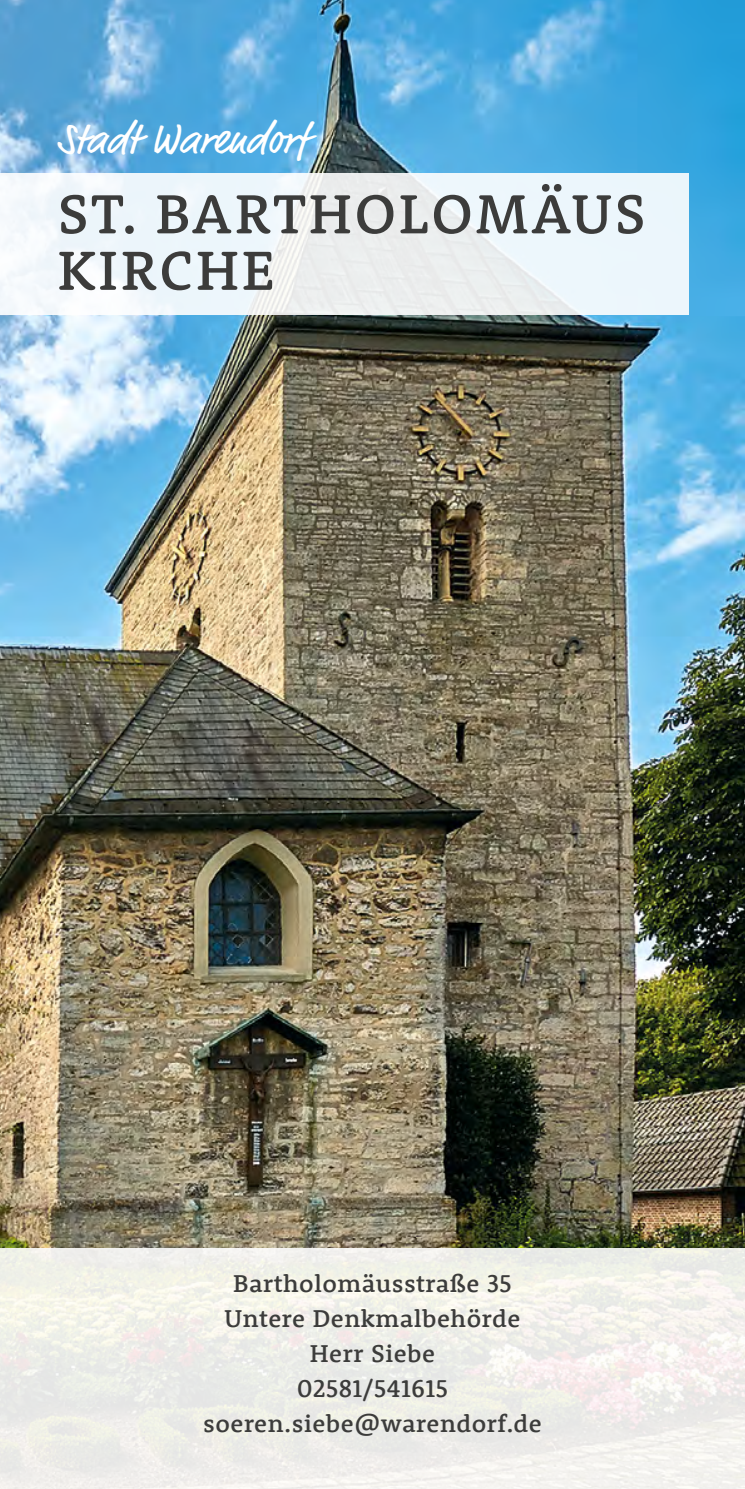
<style>
.page{position:relative;width:745px;height:1489px;background:#fff}
.page>*{position:absolute;margin:0;border:0;box-sizing:border-box;transform-origin:0 0}
.t1{font:500 56.5px/56.5px "Rooney";letter-spacing:.05em;color:#3c3c3b}
.t2{font:43px "Market Pro";color:#fff}
.t3{font:500 25px/35px "Rooney";letter-spacing:.02em;color:#3c3c3b;text-align:center}
</style>
<div class="page">
<img style="left:0;top:0;width:744px;height:1247px">
<div style="left:0;top:1247px;width:744px;height:241px;background:linear-gradient(to right,#eeeee8,#f3f0ed)"></div>
<div style="left:0;top:173px;width:687px;height:142px;background:linear-gradient(to right,#f2f6f9,#eaf2f6)"></div>
<h2 class="t2" style="left:57px;top:110px;width:252px">Stadt Warendorf</h2>
<h1 class="t1" style="left:58px;top:184px;width:589px">ST. BARTHOLOMÄUS<br>KIRCHE</h1>
<p class="t3" style="left:203px;top:1265px;width:340px">Bartholomäusstraße 35<br>Untere Denkmalbehörde<br>Herr Siebe<br>02581/541615 soeren.siebe@warendorf.de</p>
</div>
